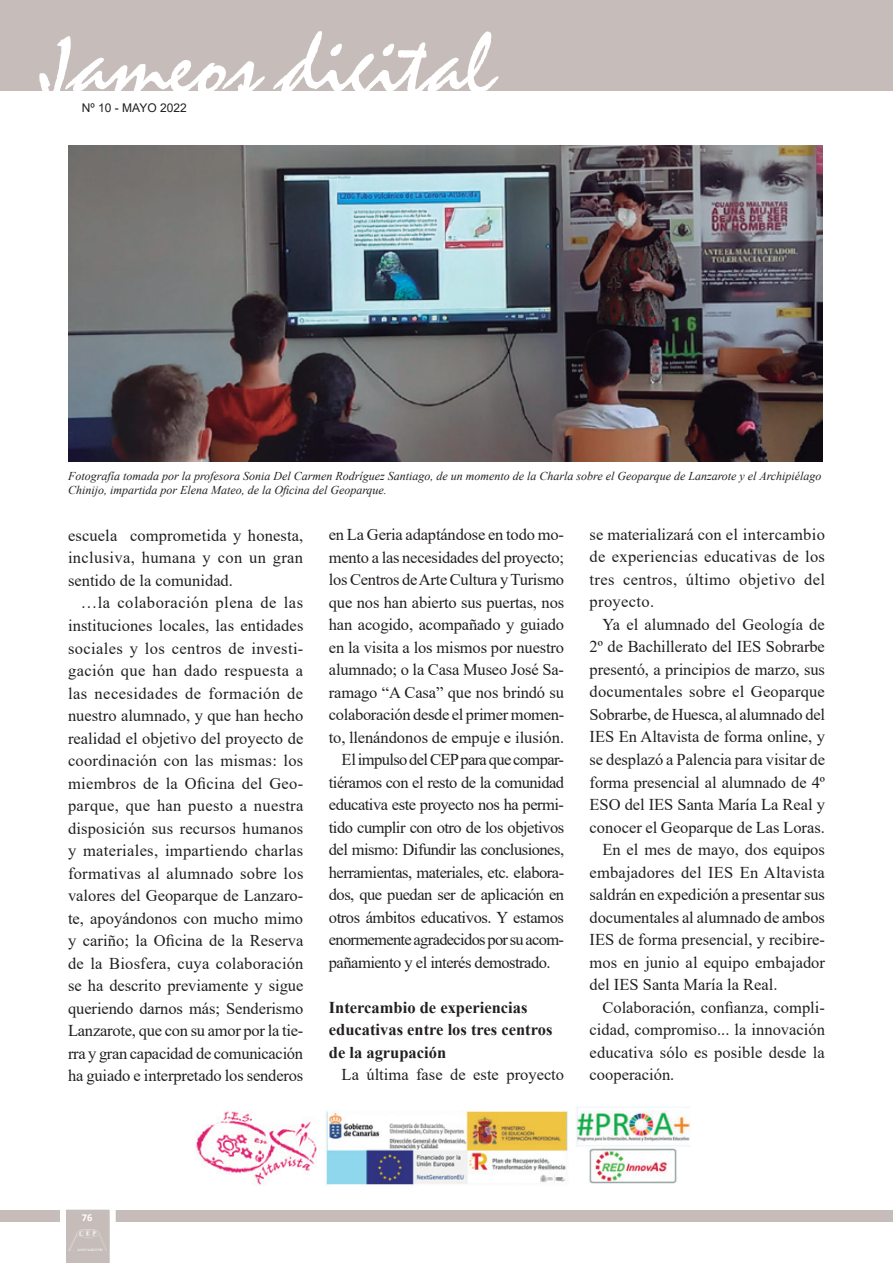
<style>
.page{position:relative;width:893px;height:1263px;background:#fff}
.page>*{position:absolute;margin:0;border:0;box-sizing:border-box;transform-origin:0 0}
.t1{font:90px "Staccato 222 BT";color:#fff}
.t2{font:16.5px/22.5px "Times New Roman";letter-spacing:-.01em;color:#231f20;text-align:justify}
.t3{font:16.5px "Times New Roman";letter-spacing:-.03em;color:#231f20}
.t4{font:700 16.5px/22.5px "Times New Roman";color:#231f20}
.t5{font:16.5px "Times New Roman";letter-spacing:-.04em;color:#231f20}
.t6{font:16.5px "Times New Roman";letter-spacing:.01em;color:#231f20}
.t7{font:italic 12px/14.4px "Times New Roman";color:#231f20}
.t8{font:12px "Arial";color:#231f20}
.t9{font:700 10.5px "Calibri";color:#fff}
</style>
<div class="page">
<div style="left:0;top:1209px;width:893px;height:12px;background:#c6bdba"></div>
<svg style="left:60px;top:1209px;width:56px;height:54px"></svg>
<div style="left:0;top:0;width:893px;height:90px;background:#c6bdba"></div>
<img style="left:69px;top:1229px;width:37px;height:22px">
<img style="left:196px;top:1111px;width:121px;height:74px">
<img style="left:576px;top:1106px;width:114px;height:41px">
<img style="left:589px;top:1148px;width:88px;height:36px">
<img style="left:326px;top:1110px;width:243px;height:75px">
<img style="left:68px;top:145px;width:755px;height:316px">
<h1 class="t1" style="left:39px;top:15px;width:456px">Jameos digital</h1>
<p class="t8" style="left:82px;top:99px;width:106px">Nº 10 - MAYO 2022</p>
<p class="t7" style="left:68px;top:468px;width:755px">Fotografía tomada por la profesora Sonia Del Carmen Rodríguez Santiago, de un momento de la Charla sobre el Geoparque de Lanzarote y el Archipiélago<br>Chinijo, impartida por Elena Mateo, de la Oficina del Geoparque.</p>
<p class="t2" style="left:68px;top:524px;width:237px">escuela comprometida y honesta, inclusiva, humana y con un gran sentido de la comunidad.</p>
<p class="t2" style="left:68px;top:591px;width:237px;text-indent:13px">…la colaboración plena de las instituciones locales, las entidades sociales y los centros de investi&shy;gación que han dado respuesta a las necesidades de formación de nuestro alumnado, y que han hecho realidad el objetivo del proyecto de coordinación con las mismas: los miembros de la Oficina del Geo&shy;parque, que han puesto a nuestra disposición sus recursos humanos y materiales, impartiendo charlas formativas al alumnado sobre los valores del Geoparque de Lanzaro&shy;te, apoyándonos con mucho mimo y cariño; la Oficina de la Reserva de la Biosfera, cuya colaboración se ha descrito previamente y sigue queriendo darnos más; Senderismo Lanzarote, que con su amor por la tie&shy;rra y gran capacidad de comunicación ha guiado e interpretado los senderos</p>
<p class="t2" style="left:329px;top:523px;width:237px">en La Geria adaptándose en todo mo-</p>
<p class="t2" style="left:329px;top:545px;width:237px">mento a las necesidades del proyecto;</p>
<p class="t2" style="left:329px;top:568px;width:237px">los Centros de Arte Cultura y Turismo</p>
<p class="t2" style="left:329px;top:590px;width:237px">que nos han abierto sus puertas, nos</p>
<p class="t2" style="left:329px;top:613px;width:237px">han acogido, acompañado y guiado</p>
<p class="t2" style="left:329px;top:635px;width:237px">en la visita a los mismos por nuestro</p>
<p class="t2" style="left:329px;top:658px;width:237px">alumnado; o la Casa Museo José Sa-</p>
<p class="t2" style="left:329px;top:680px;width:237px">ramago “A Casa” que nos brindó su</p>
<p class="t2" style="left:329px;top:703px;width:237px">colaboración desde el primer momen-</p>
<p class="t2" style="left:329px;top:725px;width:237px">to, llenándonos de empuje e ilusión.</p>
<p class="t5" style="left:342px;top:748px;width:224px">El impulso del CEP para que compar-</p>
<p class="t3" style="left:329px;top:770px;width:237px">tiéramos con el resto de la comunidad</p>
<p class="t3" style="left:329px;top:793px;width:237px">educativa este proyecto nos ha permi-</p>
<p class="t3" style="left:329px;top:815px;width:237px">tido cumplir con otro de los objetivos</p>
<p class="t3" style="left:329px;top:838px;width:237px">del mismo: Difundir las conclusiones,</p>
<p class="t3" style="left:329px;top:860px;width:237px">herramientas, materiales, etc. elabora-</p>
<p class="t3" style="left:329px;top:883px;width:237px">dos, que puedan ser de aplicación en</p>
<p class="t2" style="left:329px;top:905px;width:237px">otros ámbitos educativos. Y estamos</p>
<p class="t5" style="left:329px;top:928px;width:237px">enormemente agradecidos por su acom-</p>
<p class="t3" style="left:329px;top:950px;width:223px">pañamiento y el interés demostrado.</p>
<p class="t4" style="left:329px;top:995px;width:225px">Intercambio de experiencias educativas entre los tres centros de la agrupación</p>
<p class="t2" style="left:342px;top:1063px;width:224px">La última fase de este proyecto</p>
<p class="t2" style="left:590px;top:523px;width:237px">se materializará con el intercambio de experiencias educativas de los tres centros, último objetivo del proyecto.</p>
<p class="t2" style="left:602px;top:613px;width:224px">Ya el alumnado del Geología de</p>
<p class="t2" style="left:590px;top:635px;width:237px">2º de Bachillerato del IES Sobrarbe</p>
<p class="t2" style="left:590px;top:658px;width:237px">presentó, a principios de marzo, sus</p>
<p class="t6" style="left:590px;top:680px;width:237px">documentales sobre el Geoparque</p>
<p class="t2" style="left:590px;top:703px;width:237px">Sobrarbe, de Huesca, al alumnado del</p>
<p class="t2" style="left:590px;top:725px;width:237px">IES En Altavista de forma online, y</p>
<p class="t2" style="left:590px;top:748px;width:237px">se desplazó a Palencia para visitar de</p>
<p class="t2" style="left:590px;top:770px;width:237px">forma presencial al alumnado de 4º</p>
<p class="t2" style="left:590px;top:793px;width:237px">ESO del IES Santa María La Real y</p>
<p class="t2" style="left:590px;top:815px;width:237px">conocer el Geoparque de Las Loras.</p>
<p class="t2" style="left:602px;top:838px;width:224px">En el mes de mayo, dos equipos</p>
<p class="t6" style="left:590px;top:860px;width:237px">embajadores del IES En Altavista</p>
<p class="t2" style="left:590px;top:883px;width:237px">saldrán en expedición a presentar sus</p>
<p class="t2" style="left:590px;top:905px;width:237px">documentales al alumnado de ambos</p>
<p class="t2" style="left:590px;top:928px;width:237px">IES de forma presencial, y recibire-</p>
<p class="t2" style="left:590px;top:950px;width:237px">mos en junio al equipo embajador</p>
<p class="t2" style="left:590px;top:973px;width:189px">del IES Santa María la Real.</p>
<p class="t2" style="left:602px;top:995px;width:224px">Colaboración, confianza, compli-</p>
<p class="t2" style="left:590px;top:1018px;width:237px">cidad, compromiso... la innovación</p>
<p class="t2" style="left:590px;top:1040px;width:237px">educativa sólo es posible desde la</p>
<p class="t2" style="left:590px;top:1063px;width:86px">cooperación.</p>
<p class="t9" style="left:82px;top:1210px;width:12px">76</p>
</div>
